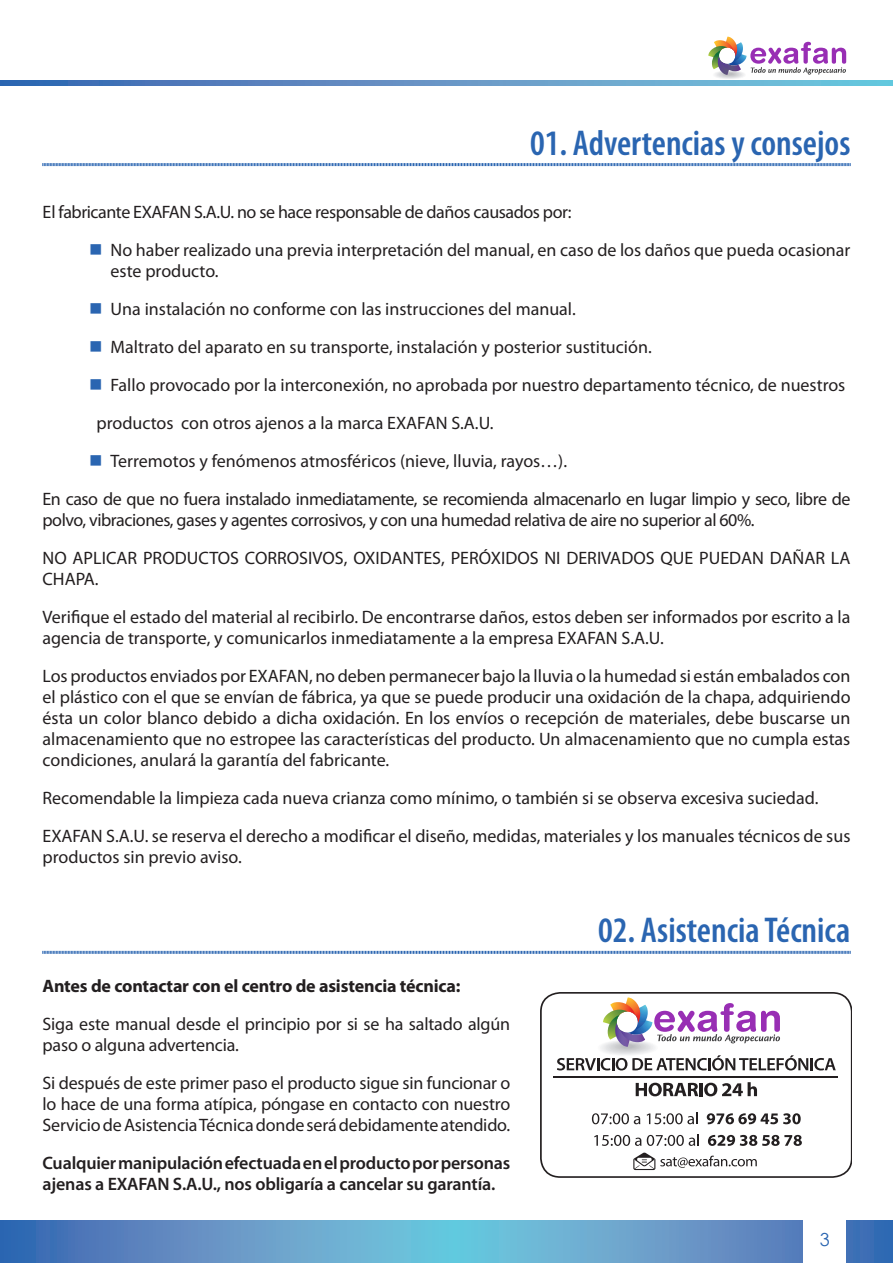
<style>
.page{position:relative;width:893px;height:1263px;background:#fff}
.page>*{position:absolute;margin:0;border:0;box-sizing:border-box;transform-origin:0 0}
._01__Titulos__Nivel{font:600 condensed 36px "Myriad Pro";color:#2a65b1}
._01__Normal{font:18px/21px "Myriad Pro";color:#231f20}
._01__Normal-2{font:18px/21px "Myriad Pro";letter-spacing:-.025em;color:#231f20}
._01__Normal-3{font:600 18px/21px "Myriad Pro";letter-spacing:-.01em;color:#231f20}
._01__Normal-4{font:700 18px "Myriad Pro";letter-spacing:-.01em;color:#231f20}
.t1{font:18px "Century Gothic";color:#2a65b1}
</style>
<div class="page">
<svg style="left:1px;top:1220px;width:892px;height:43px;background:#609ac8"></svg>
<svg style="left:1px;top:81px;width:892px;height:4px;background:#5e96c6"></svg>
<div style="left:804px;top:1218px;width:42px;height:45px;background:#fff"></div>
<hr style="left:0;top:1220px;width:1px;height:43px;background:#2a65b1">
<div style="left:714px;top:71px;width:31px;height:8px;background:#f5f5f6;border-radius:50%"></div>
<div style="left:716px;top:71px;width:27px;height:7px;background:#eeeeef;border-radius:50%"></div>
<div style="left:716px;top:71px;width:26px;height:7px;background:#ececee;border-radius:50%"></div>
<div style="left:717px;top:71px;width:25px;height:7px;background:#e6e7e9;border-radius:50%"></div>
<div style="left:718px;top:72px;width:23px;height:6px;background:#e1e2e4;border-radius:50%"></div>
<div style="left:719px;top:72px;width:21px;height:5px;background:#dddee0;border-radius:50%"></div>
<div style="left:721px;top:72px;width:17px;height:5px;background:#d5d6d8;border-radius:50%"></div>
<svg style="left:708px;top:37px;width:138px;height:39px"></svg>
<svg style="left:42px;top:163px;width:809px;height:4px"></svg>
<svg style="left:42px;top:950px;width:809px;height:4px;background:#93b1d7"></svg>
<div style="left:540px;top:992px;width:312px;height:186px;border:2px solid #231f20;border-radius:19px"></div>
<hr style="left:554px;top:1076px;width:284px;height:2px;background:#231f20">
<svg style="left:592px;top:1113px;width:48px;height:11px"></svg>
<svg style="left:647px;top:1112px;width:51px;height:12px"></svg>
<svg style="left:707px;top:1113px;width:94px;height:11px"></svg>
<svg style="left:594px;top:1135px;width:47px;height:11px"></svg>
<svg style="left:647px;top:1134px;width:52px;height:12px"></svg>
<svg style="left:708px;top:1135px;width:94px;height:11px"></svg>
<svg style="left:636px;top:1083px;width:62px;height:13px"></svg>
<hr style="left:699px;top:1083px;width:4px;height:13px;background:#231f20">
<svg style="left:704px;top:1082px;width:53px;height:14px"></svg>
<svg style="left:633px;top:1152px;width:124px;height:18px"></svg>
<svg style="left:557px;top:997px;width:279px;height:73px"></svg>
<p class="_01__Titulos__Nivel" style="left:530px;top:123px;width:322px">01. Advertencias y consejos</p>
<p class="_01__Normal-2" style="left:43px;top:201px;width:530px">El fabricante EXAFAN S.A.U. no se hace responsable de daños causados por:</p>
<p class="_01__Normal" style="left:111px;top:239px;width:741px">No haber realizado una previa interpretación del manual, en caso de los daños que pueda ocasionar este producto.</p>
<p class="_01__Normal" style="left:111px;top:298px;width:467px">Una instalación no conforme con las instrucciones del manual.</p>
<p class="_01__Normal" style="left:111px;top:336px;width:543px">Maltrato del aparato en su transporte, instalación y posterior sustitución.</p>
<p class="_01__Normal" style="left:111px;top:374px;width:736px">Fallo provocado por la interconexión, no aprobada por nuestro departamento técnico, de nuestros</p>
<p class="_01__Normal" style="left:97px;top:412px;width:399px">productos con otros ajenos a la marca EXAFAN S.A.U.</p>
<p class="_01__Normal" style="left:111px;top:450px;width:458px">Terremotos y fenómenos atmosféricos (nieve, lluvia, rayos…).</p>
<p class="_01__Normal-2" style="left:43px;top:488px;width:809px">En caso de que no fuera instalado inmediatamente, se recomienda almacenarlo en lugar limpio y seco, libre de polvo, vibraciones, gases y agentes corrosivos, y con una humedad relativa de aire no superior al 60%.</p>
<p class="_01__Normal" style="left:43px;top:547px;width:809px">NO APLICAR PRODUCTOS CORROSIVOS, OXIDANTES, PERÓXIDOS NI DERIVADOS QUE PUEDAN DAÑAR LA<br>CHAPA.</p>
<p class="_01__Normal" style="left:43px;top:606px;width:809px">Verifique el estado del material al recibirlo. De encontrarse daños, estos deben ser informados por escrito a la agencia de transporte, y comunicarlos inmediatamente a la empresa EXAFAN S.A.U.</p>
<p class="_01__Normal" style="left:43px;top:665px;width:809px;text-align:justify">Los productos enviados por EXAFAN, no deben permanecer bajo la lluvia o la humedad si están embalados con el plástico con el que se envían de fábrica, ya que se puede producir una oxidación de la chapa, adquiriendo ésta un color blanco debido a dicha oxidación. En los envíos o recepción de materiales, debe buscarse un almacenamiento que no estropee las características del producto. Un almacenamiento que no cumpla estas condiciones, anulará la garantía del fabricante.</p>
<p class="_01__Normal" style="left:43px;top:787px;width:777px">Recomendable la limpieza cada nueva crianza como mínimo, o también si se observa excesiva suciedad.</p>
<p class="_01__Normal" style="left:43px;top:825px;width:809px">EXAFAN S.A.U. se reserva el derecho a modificar el diseño, medidas, materiales y los manuales técnicos de sus productos sin previo aviso.</p>
<p class="_01__Normal-4" style="left:43px;top:974px;width:420px">Antes de contactar con el centro de asistencia técnica:</p>
<p class="_01__Normal" style="left:43px;top:1013px;width:469px">Siga este manual desde el principio por si se ha saltado algún paso o alguna advertencia.</p>
<p class="_01__Normal" style="left:43px;top:1072px;width:469px;text-align:justify">Si después de este primer paso el producto sigue sin funcionar o lo hace de una forma atípica, póngase en contacto con nuestro Servicio de Asistencia Técnica donde será debidamente atendido.</p>
<p class="_01__Normal-3" style="left:43px;top:1152px;width:469px">Cualquier manipulación efectuada en el producto por personas ajenas a EXAFAN S.A.U., nos obligaría a cancelar su garantía.</p>
<p class="_01__Titulos__Nivel" style="left:598px;top:911px;width:254px">02. Asistencia Técnica</p>
<p class="t1" style="left:820px;top:1227px;width:11px">3</p>
</div>
